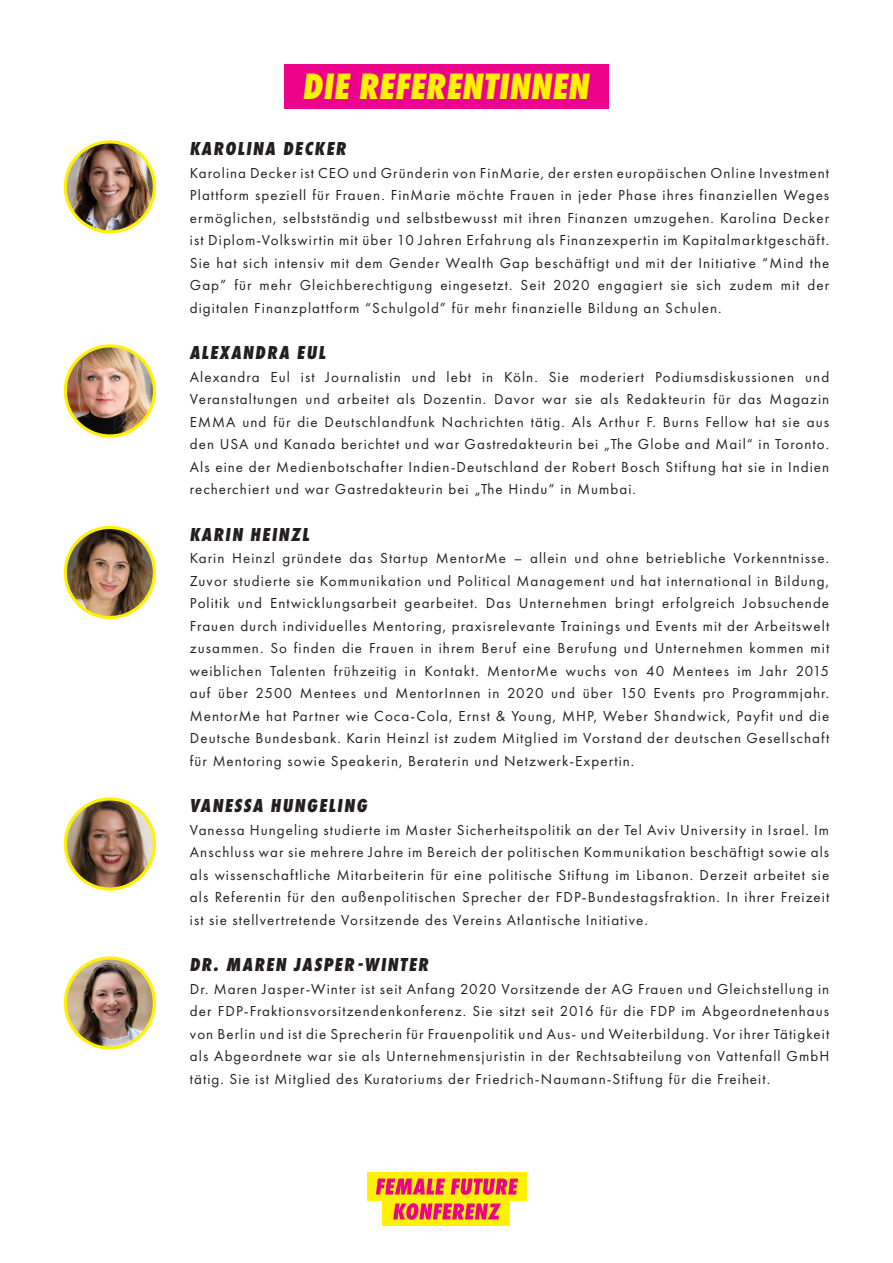
<style>
.page{position:relative;width:893px;height:1263px;background:#fff}
.page>*{position:absolute;margin:0;border:0;box-sizing:border-box;transform-origin:0 0}
.t1{font:italic 800 38.1px "Futura PT Cond";letter-spacing:.01em;color:#fff101}
.t2{font:italic 800 19.5px "Futura PT Cond";letter-spacing:.08em;color:#231f20}
.t3{font:15px/22.5px "Futura PT";letter-spacing:.07em;color:#231f20;text-align:justify}
</style>
<div class="page">
<div style="left:284px;top:64px;width:325px;height:45px;background:#ed028c"></div>
<div style="left:367px;top:1172px;width:159px;height:29px;background:#fff101"></div>
<div style="left:383px;top:1198px;width:127px;height:28px;background:#fff101"></div>
<svg style="left:393px;top:1203px;width:108px;height:17px"></svg>
<svg style="left:376px;top:1178px;width:142px;height:17px"></svg>
<img style="left:65px;top:960px;width:89px;height:88px">
<div style="left:64px;top:956px;width:92px;height:93px;border:3px solid #fff101;border-radius:50%"></div>
<img style="left:65px;top:348px;width:89px;height:88px">
<div style="left:64px;top:344px;width:92px;height:93px;border:3px solid #fff101;border-radius:50%"></div>
<img style="left:65px;top:527px;width:89px;height:90px">
<div style="left:64px;top:526px;width:92px;height:93px;border:3px solid #fff101;border-radius:50%"></div>
<img style="left:65px;top:801px;width:89px;height:88px">
<div style="left:64px;top:797px;width:92px;height:93px;border:3px solid #fff101;border-radius:50%"></div>
<img style="left:65px;top:142px;width:89px;height:90px">
<div style="left:64px;top:140px;width:92px;height:93px;border:3px solid #fff101;border-radius:50%"></div>
<p class="t1" style="left:303px;top:63px;width:288px">DIE REFERENTINNEN</p>
<p class="t2" style="left:190px;top:137px;width:158px">KAROLINA DECKER</p>
<p class="t3" style="left:190px;top:161px;width:641px">Karolina Decker ist CEO und Gründerin von FinMarie, der ersten europäischen Online Investment Plattform speziell für Frauen. FinMarie möchte Frauen in jeder Phase ihres finanziellen Weges ermöglichen, selbstständig und selbstbewusst mit ihren Finanzen umzugehen. Karolina Decker ist Diplom-Volkswirtin mit über 10 Jahren Erfahrung als Finanzexpertin im Kapitalmarktgeschäft.<br>Sie hat sich intensiv mit dem Gender Wealth Gap beschäftigt und mit der Initiative “Mind the Gap” für mehr Gleichberechtigung eingesetzt. Seit 2020 engagiert sie sich zudem mit der digitalen Finanzplattform “Schulgold” für mehr finanzielle Bildung an Schulen.</p>
<p class="t2" style="left:190px;top:341px;width:137px">ALEXANDRA EUL</p>
<p class="t3" style="left:190px;top:365px;width:641px">Alexandra Eul ist Journalistin und lebt in Köln. Sie moderiert Podiumsdiskussionen und Veranstaltungen und arbeitet als Dozentin. Davor war sie als Redakteurin für das Magazin EMMA und für die Deutschlandfunk Nachrichten tätig. Als Arthur F. Burns Fellow hat sie aus den USA und Kanada berichtet und war Gastredakteurin bei „The Globe and Mail“ in Toronto.<br>Als eine der Medienbotschafter Indien-Deutschland der Robert Bosch Stiftung hat sie in Indien recherchiert und war Gastredakteurin bei „The Hindu“ in Mumbai.</p>
<p class="t2" style="left:190px;top:523px;width:121px">KARIN HEINZL</p>
<p class="t3" style="left:190px;top:547px;width:641px">Karin Heinzl gründete das Startup MentorMe – allein und ohne betriebliche Vorkenntnisse.<br>Zuvor studierte sie Kommunikation und Political Management und hat international in Bildung, Politik und Entwicklungsarbeit gearbeitet. Das Unternehmen bringt erfolgreich Jobsuchende Frauen durch individuelles Mentoring, praxisrelevante Trainings und Events mit der Arbeitswelt zusammen. So finden die Frauen in ihrem Beruf eine Berufung und Unternehmen kommen mit weiblichen Talenten frühzeitig in Kontakt. MentorMe wuchs von 40 Mentees im Jahr 2015 auf über 2500 Mentees und MentorInnen in 2020 und über 150 Events pro Programmjahr.<br>MentorMe hat Partner wie Coca-Cola, Ernst &amp; Young, MHP, Weber Shandwick, Payfit und die Deutsche Bundesbank. Karin Heinzl ist zudem Mitglied im Vorstand der deutschen Gesellschaft für Mentoring sowie Speakerin, Beraterin und Netzwerk-Expertin.</p>
<p class="t2" style="left:190px;top:794px;width:179px">VANESSA HUNGELING</p>
<p class="t3" style="left:190px;top:818px;width:641px">Vanessa Hungeling studierte im Master Sicherheitspolitik an der Tel Aviv University in Israel. Im Anschluss war sie mehrere Jahre im Bereich der politischen Kommunikation beschäftigt sowie als als wissenschaftliche Mitarbeiterin für eine politische Stiftung im Libanon. Derzeit arbeitet sie als Referentin für den außenpolitischen Sprecher der FDP-Bundestagsfraktion. In ihrer Freizeit ist sie stellvertretende Vorsitzende des Vereins Atlantische Initiative.</p>
<p class="t2" style="left:190px;top:953px;width:240px">DR. MAREN JASPER-WINTER</p>
<p class="t3" style="left:190px;top:977px;width:641px">Dr. Maren Jasper-Winter ist seit Anfang 2020 Vorsitzende der AG Frauen und Gleichstellung in der FDP-Fraktionsvorsitzendenkonferenz. Sie sitzt seit 2016 für die FDP im Abgeordnetenhaus von Berlin und ist die Sprecherin für Frauenpolitik und Aus- und Weiterbildung. Vor ihrer Tätigkeit als Abgeordnete war sie als Unternehmensjuristin in der Rechtsabteilung von Vattenfall GmbH tätig. Sie ist Mitglied des Kuratoriums der Friedrich-Naumann-Stiftung für die Freiheit.</p>
</div>
